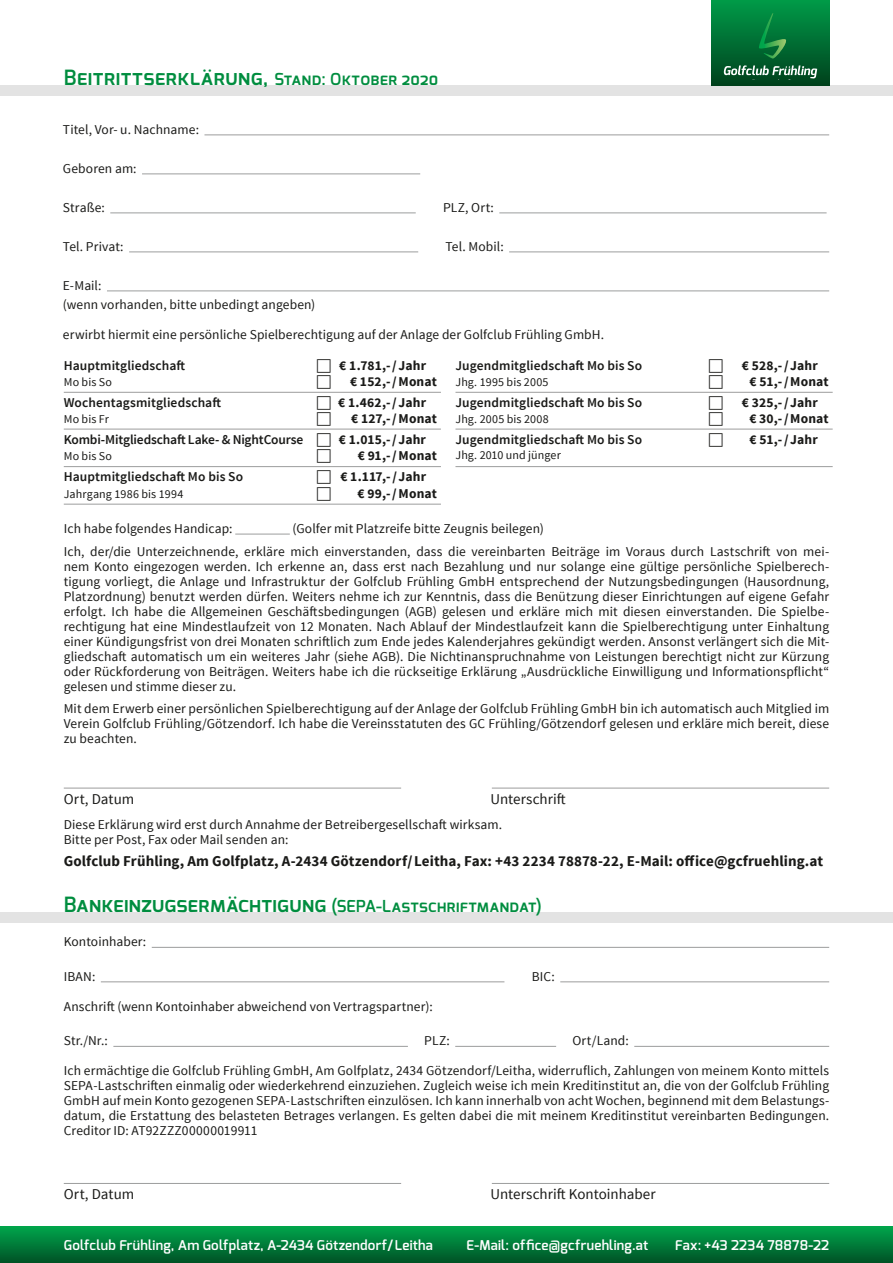
<style>
.page{position:relative;width:893px;height:1263px;background:#fff}
.page>*{position:absolute;margin:0;border:0;box-sizing:border-box;transform-origin:0 0}
.t1{font:600 21px "Exo";letter-spacing:.015em;color:#008d3f}
.t2{font:600 16.5px "Exo";color:#008d3f}
.t3{font:700 15px "Source Sans Pro";letter-spacing:.005em;color:#1a1a18}
.t4{font:15px "Source Sans Pro";color:#1a1a18}
.t5{font:13.5px/15px "Source Sans Pro";letter-spacing:.005em;color:#1a1a18}
.t6{font:700 13.5px "Source Sans Pro";letter-spacing:.01em;color:#1a1a18}
.t7{font:600 13.5px "Source Sans Pro";letter-spacing:.005em;color:#1a1a18}
.t8{font:600 13.5px "Exo";letter-spacing:.015em;color:#fff}
.t9{font:600 13.5px "Source Sans Pro";letter-spacing:-.015em;color:#1a1a18}
.t10{font:12px "Source Sans Pro";letter-spacing:.01em;color:#1a1a18}
.s1{font-size:16.5px}
.s2{font-size:21px}
</style>
<div class="page">
<div style="left:0;top:85px;width:893px;height:11px;background:#e3e3e3"></div>
<div style="left:0;top:912px;width:893px;height:11px;background:#e3e3e3"></div>
<hr style="left:204px;top:135px;width:625px;height:1px;background:#9c9d9d">
<hr style="left:142px;top:174px;width:278px;height:1px;background:#9c9d9d">
<hr style="left:110px;top:213px;width:306px;height:1px;background:#9c9d9d">
<hr style="left:499px;top:213px;width:328px;height:1px;background:#9c9d9d">
<hr style="left:129px;top:252px;width:289px;height:1px;background:#9c9d9d">
<hr style="left:509px;top:252px;width:320px;height:1px;background:#9c9d9d">
<hr style="left:107px;top:291px;width:722px;height:1px;background:#9c9d9d">
<div style="left:0;top:1227px;width:893px;height:36px;background:linear-gradient(to bottom,#00a44c,#005427)"></div>
<div style="left:712px;top:0;width:117px;height:85px;background:linear-gradient(to bottom,#009b49,#00421d)"></div>
<svg style="left:724px;top:65px;width:93px;height:14px"></svg>
<svg style="left:757px;top:13px;width:31px;height:46px"></svg>
<hr style="left:235px;top:534px;width:55px;height:1px;background:#9c9d9d">
<hr style="left:64px;top:788px;width:337px;height:1px;background:#9c9d9d">
<hr style="left:492px;top:788px;width:337px;height:1px;background:#9c9d9d">
<hr style="left:152px;top:947px;width:677px;height:1px;background:#9c9d9d">
<hr style="left:101px;top:981px;width:403px;height:1px;background:#9c9d9d">
<hr style="left:560px;top:981px;width:269px;height:1px;background:#9c9d9d">
<hr style="left:113px;top:1046px;width:295px;height:1px;background:#9c9d9d">
<hr style="left:455px;top:1046px;width:101px;height:1px;background:#9c9d9d">
<hr style="left:634px;top:1046px;width:195px;height:1px;background:#9c9d9d">
<hr style="left:64px;top:1183px;width:337px;height:1px;background:#9c9d9d">
<hr style="left:492px;top:1183px;width:337px;height:1px;background:#9c9d9d">
<hr style="left:64px;top:392px;width:377px;height:1px;background:#9c9d9d">
<hr style="left:455px;top:392px;width:378px;height:1px;background:#9c9d9d">
<hr style="left:64px;top:429px;width:377px;height:1px;background:#9c9d9d">
<hr style="left:455px;top:429px;width:378px;height:1px;background:#9c9d9d">
<hr style="left:64px;top:466px;width:377px;height:1px;background:#9c9d9d">
<hr style="left:455px;top:466px;width:378px;height:1px;background:#9c9d9d">
<hr style="left:64px;top:504px;width:377px;height:1px;background:#9c9d9d">
<h1 class="t1" style="left:64px;top:64px;width:376px">Beitrittserklärung, <span class="s1">Stand: Oktober 2020</span></h1>
<p class="t5" style="left:63px;top:122px;width:138px">Titel, Vor- u. Nachname:</p>
<p class="t5" style="left:63px;top:161px;width:75px">Geboren am:</p>
<p class="t5" style="left:63px;top:200px;width:43px">Straße:</p>
<p class="t5" style="left:443px;top:200px;width:52px">PLZ, Ort:</p>
<p class="t5" style="left:63px;top:239px;width:62px">Tel. Privat:</p>
<p class="t5" style="left:445px;top:239px;width:60px">Tel. Mobil:</p>
<p class="t5" style="left:63px;top:276px;width:254px;line-height:19.5px">E-Mail:<br>(wenn vorhanden, bitte unbedingt angeben)</p>
<p class="t5" style="left:63px;top:328px;width:543px">erwirbt hiermit eine persönliche Spielberechtigung auf der Anlage der Golfclub Frühling GmbH.</p>
<p class="t7" style="left:64px;top:357px;width:123px">Hauptmitgliedschaft</p>
<p class="t6" style="left:339px;top:357px;width:88px">€ 1.781,-/Jahr</p>
<p class="t10" style="left:64px;top:375px;width:50px">Mo bis So</p>
<p class="t6" style="left:350px;top:373px;width:88px">€ 152,-/Monat</p>
<p class="t7" style="left:64px;top:394px;width:159px">Wochentagsmitgliedschaft</p>
<p class="t6" style="left:338px;top:394px;width:89px">€ 1.462,-/Jahr</p>
<p class="t10" style="left:64px;top:412px;width:47px">Mo bis Fr</p>
<p class="t6" style="left:351px;top:410px;width:87px">€ 127,-/Monat</p>
<p class="t9" style="left:64px;top:431px;width:241px">Kombi-Mitgliedschaft Lake- &amp; NightCourse</p>
<p class="t6" style="left:339px;top:431px;width:89px">€ 1.015,-/Jahr</p>
<p class="t10" style="left:64px;top:449px;width:50px">Mo bis So</p>
<p class="t6" style="left:358px;top:447px;width:81px">€ 91,-/Monat</p>
<p class="t7" style="left:64px;top:468px;width:181px">Hauptmitgliedschaft Mo bis So</p>
<p class="t6" style="left:340px;top:468px;width:87px">€ 1.117,-/Jahr</p>
<p class="t10" style="left:64px;top:486px;width:121px">Jahrgang 1986 bis 1994</p>
<p class="t6" style="left:358px;top:484px;width:81px">€ 99,-/Monat</p>
<p class="t7" style="left:455px;top:357px;width:188px">Jugendmitgliedschaft Mo bis So</p>
<p class="t6" style="left:742px;top:357px;width:77px">€ 528,-/Jahr</p>
<p class="t10" style="left:455px;top:375px;width:95px">Jhg. 1995 bis 2005</p>
<p class="t6" style="left:749px;top:373px;width:81px">€ 51,-/Monat</p>
<p class="t7" style="left:455px;top:394px;width:188px">Jugendmitgliedschaft Mo bis So</p>
<p class="t6" style="left:742px;top:394px;width:77px">€ 325,-/Jahr</p>
<p class="t10" style="left:455px;top:412px;width:95px">Jhg. 2005 bis 2008</p>
<p class="t6" style="left:749px;top:410px;width:81px">€ 30,-/Monat</p>
<p class="t7" style="left:455px;top:431px;width:188px">Jugendmitgliedschaft Mo bis So</p>
<p class="t6" style="left:749px;top:431px;width:70px">€ 51,-/Jahr</p>
<p class="t10" style="left:455px;top:448px;width:107px">Jhg. 2010 und jünger</p>
<p class="t5" style="left:64px;top:518px;width:767px;line-height:22.5px;text-indent:229px">(Golfer mit Platzreife bitte Zeugnis beilegen)<br>Ich, der/die Unterzeichnende, erkläre mich einverstanden, dass die vereinbarten Beiträge im Voraus durch Lastschrift von mei-</p>
<p class="t5" style="left:64px;top:559px;width:767px;text-align:justify">nem Konto eingezogen werden. Ich erkenne an, dass erst nach Bezahlung und nur solange eine gültige persönliche Spielberech&shy;tigung vorliegt, die Anlage und Infrastruktur der Golfclub Frühling GmbH entsprechend der Nutzungsbedingungen (Hausordnung, Platzordnung) benutzt werden dürfen. Weiters nehme ich zur Kenntnis, dass die Benützung dieser Einrichtungen auf eigene Gefahr erfolgt. Ich habe die Allgemeinen Geschäftsbedingungen (AGB) gelesen und erkläre mich mit diesen einverstanden. Die Spielbe&shy;rechtigung hat eine Mindestlaufzeit von 12 Monaten. Nach Ablauf der Mindestlaufzeit kann die Spielberechtigung unter Einhaltung einer Kündigungsfrist von drei Monaten schriftlich zum Ende jedes Kalenderjahres gekündigt werden. Ansonst verlängert sich die Mit&shy;gliedschaft automatisch um ein weiteres Jahr (siehe AGB). Die Nichtinanspruchnahme von Leistungen berechtigt nicht zur Kürzung oder Rückforderung von Beiträgen. Weiters habe ich die rückseitige Erklärung „Ausdrückliche Einwilligung und Informationspflicht“ gelesen und stimme dieser zu.</p>
<p class="t5" style="left:64px;top:701px;width:767px;text-align:justify">Mit dem Erwerb einer persönlichen Spielberechtigung auf der Anlage der Golfclub Frühling GmbH bin ich automatisch auch Mitglied im Verein Golfclub Frühling/Götzendorf. Ich habe die Vereinsstatuten des GC Frühling/Götzendorf gelesen und erkläre mich bereit, diese zu beachten.</p>
<p class="t5" style="left:64px;top:521px;width:170px">Ich habe folgendes Handicap:</p>
<p class="t4" style="left:64px;top:789px;width:72px">Ort, Datum</p>
<p class="t4" style="left:490px;top:789px;width:77px">Unterschrift</p>
<p class="t5" style="left:64px;top:817px;width:440px">Diese Erklärung wird erst durch Annahme der Betreibergesellschaft wirksam.<br>Bitte per Post, Fax oder Mail senden an:</p>
<p class="t3" style="left:64px;top:851px;width:761px">Golfclub Frühling, Am Golfplatz, A-2434 Götzendorf/Leitha, Fax: +43 2234 78878-22, E-Mail: office@gcfruehling.at</p>
<p class="t2" style="left:64px;top:895px;width:480px"><span class="s2">Bankeinzugsermächtigung</span> (SEPA-Lastschriftmandat)</p>
<p class="t5" style="left:64px;top:934px;width:84px">Kontoinhaber:</p>
<p class="t5" style="left:64px;top:969px;width:33px">IBAN:</p>
<p class="t5" style="left:532px;top:969px;width:25px">BIC:</p>
<p class="t5" style="left:64px;top:999px;width:371px">Anschrift (wenn Kontoinhaber abweichend von Vertragspartner):</p>
<p class="t5" style="left:64px;top:1033px;width:46px">Str./Nr.:</p>
<p class="t5" style="left:424px;top:1033px;width:27px">PLZ:</p>
<p class="t5" style="left:572px;top:1033px;width:58px">Ort/Land:</p>
<p class="t5" style="left:64px;top:1063px;width:767px;text-align:justify">Ich ermächtige die Golfclub Frühling GmbH, Am Golfplatz, 2434 Götzendorf/Leitha, widerruflich, Zahlungen von meinem Konto mittels SEPA-Lastschriften einmalig oder wiederkehrend einzuziehen. Zugleich weise ich mein Kreditinstitut an, die von der Golfclub Frühling GmbH auf mein Konto gezogenen SEPA-Lastschriften einzulösen. Ich kann innerhalb von acht Wochen, beginnend mit dem Belastungs&shy;datum, die Erstattung des belasteten Betrages verlangen. Es gelten dabei die mit meinem Kreditinstitut vereinbarten Bedingungen.<br>Creditor ID: AT92ZZZ00000019911</p>
<p class="t4" style="left:64px;top:1185px;width:72px">Ort, Datum</p>
<p class="t4" style="left:490px;top:1185px;width:167px">Unterschrift Kontoinhaber</p>
<p class="t8" style="left:64px;top:1237px;width:371px">Golfclub Frühling, Am Golfplatz, A-2434 Götzendorf/Leitha</p>
<p class="t8" style="left:467px;top:1237px;width:183px">E-Mail: office@gcfruehling.at</p>
<p class="t8" style="left:675px;top:1237px;width:155px">Fax: +43 2234 78878-22</p>
</div>
